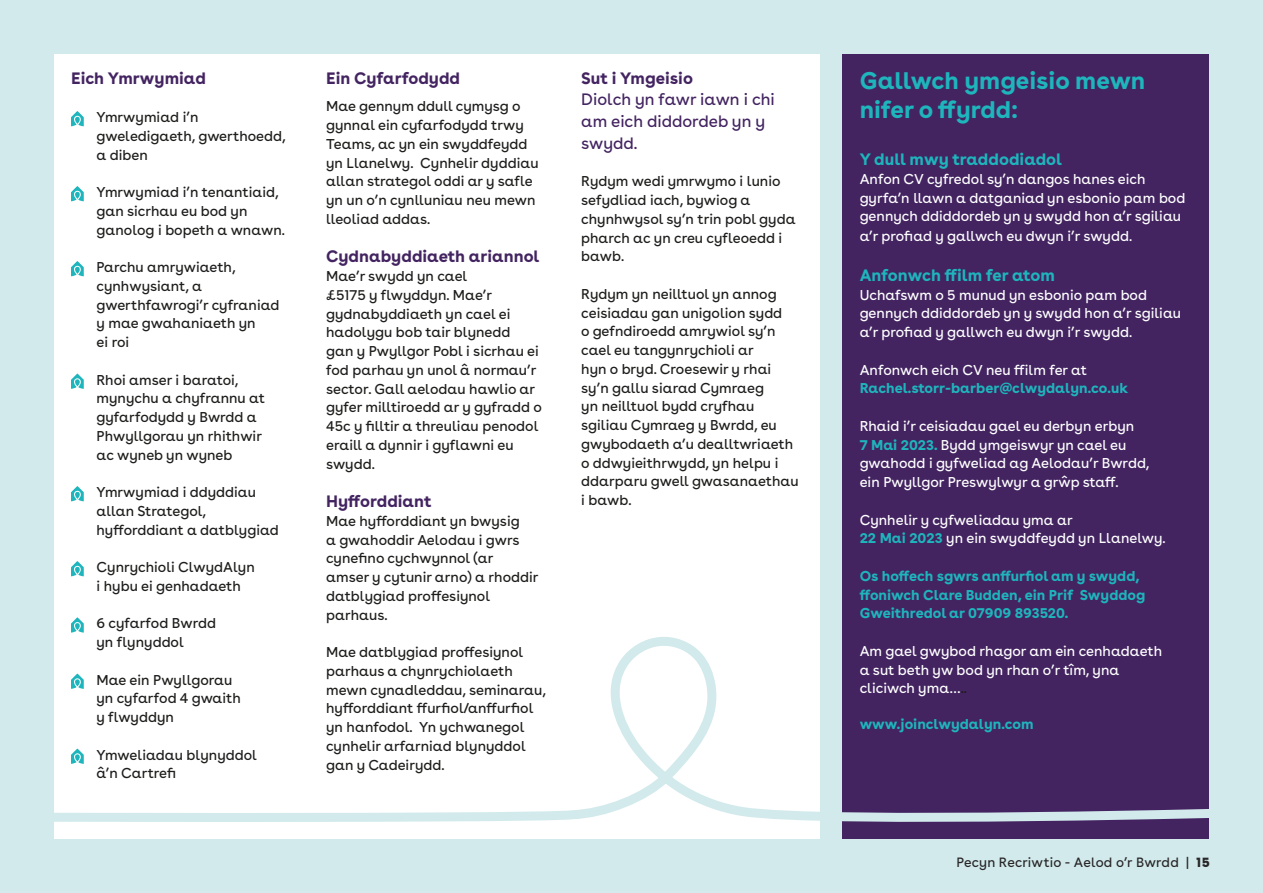
<style>
.page{position:relative;width:1263px;height:893px;background:#d2eaec}
.page>*{position:absolute;margin:0;border:0;box-sizing:border-box;transform-origin:0 0}
.Altair_heading{font:700 24px/28.8px "Buenos Aires";color:#1eb5bc}
.t1{font:700 16.5px "Buenos Aires";color:#432461}
.t2{font:16.5px/21.8px "Buenos Aires";color:#432461}
.t3{font:700 16.5px "Buenos Aires";color:#1eb5bc}
.t4{font:14.25px/18.8px "Buenos Aires";color:#1d1d1b}
.t5{font:14.25px/18.8px "Buenos Aires";color:#fff}
.t6{font:700 14.25px/18.8px "Buenos Aires";color:#1eb5bc}
.t7{font:13.5px "Buenos Aires";letter-spacing:.015em;color:#292728}
.s1{font-weight:400;color:#fff}
.s2{font-weight:700;color:#1eb5bc}
.s3{color:#1d1d1b}
.s4{font-weight:900}
</style>
<div class="page">
<div style="left:843px;top:54px;width:366px;height:785px;background:#432461"></div>
<div style="left:54px;top:54px;width:765px;height:785px;background:#fff"></div>
<svg style="left:71px;top:111px;width:13px;height:15px"></svg>
<svg style="left:71px;top:186px;width:13px;height:15px"></svg>
<svg style="left:71px;top:261px;width:13px;height:15px"></svg>
<svg style="left:71px;top:374px;width:13px;height:15px"></svg>
<svg style="left:71px;top:486px;width:13px;height:15px"></svg>
<svg style="left:71px;top:561px;width:13px;height:15px"></svg>
<svg style="left:71px;top:617px;width:13px;height:16px"></svg>
<svg style="left:54px;top:633px;width:1155px;height:201px"></svg>
<p class="t1" style="left:71px;top:64px;width:136px">Eich Ymrwymiad</p>
<p class="t4" style="left:97px;top:106px;width:191px">Ymrwymiad i’n gweledigaeth, gwerthoedd, a diben</p>
<p class="t4" style="left:97px;top:181px;width:190px">Ymrwymiad i’n tenantiaid, gan sicrhau eu bod yn ganolog i bopeth a wnawn.</p>
<p class="t4" style="left:97px;top:256px;width:185px">Parchu amrywiaeth, cynhwysiant, a gwerthfawrogi’r cyfraniad y mae gwahaniaeth yn<br>ei roi</p>
<p class="t4" style="left:97px;top:369px;width:170px">Rhoi amser i baratoi, mynychu a chyfrannu at gyfarfodydd y Bwrdd a<br>Phwyllgorau yn rhithwir ac wyneb yn wyneb</p>
<p class="t4" style="left:97px;top:481px;width:184px">Ymrwymiad i ddyddiau allan Strategol, hyfforddiant a datblygiad</p>
<p class="t4" style="left:97px;top:556px;width:160px">Cynrychioli ClwydAlyn i hybu ei genhadaeth</p>
<p class="t4" style="left:97px;top:613px;width:121px">6 cyfarfod Bwrdd yn flynyddol</p>
<p class="t4" style="left:97px;top:669px;width:146px">Mae ein Pwyllgorau yn cyfarfod 4 gwaith y flwyddyn</p>
<p class="t4" style="left:97px;top:744px;width:162px">Ymweliadau blynyddol â’n Cartrefi</p>
<p class="t1" style="left:326px;top:64px;width:136px">Ein Cyfarfodydd</p>
<p class="t4" style="left:326px;top:96px;width:214px">Mae gennym ddull cymysg o gynnal ein cyfarfodydd trwy<br>Teams, ac yn ein swyddfeydd yn Llanelwy. Cynhelir dyddiau allan strategol oddi ar y safle yn un o’n cynlluniau neu mewn lleoliad addas.</p>
<p class="t1" style="left:326px;top:242px;width:215px">Cydnabyddiaeth ariannol</p>
<p class="t4" style="left:326px;top:265px;width:217px">Mae’r swydd yn cael<br>£5175 y flwyddyn. Mae’r gydnabyddiaeth yn cael ei hadolygu bob tair blynedd<br>gan y Pwyllgor Pobl i sicrhau ei fod parhau yn unol â normau’r sector. Gall aelodau hawlio ar gyfer milltiroedd ar y gyfradd o<br>45c y filltir a threuliau penodol eraill a dynnir i gyflawni eu swydd.</p>
<p class="t1" style="left:326px;top:487px;width:107px">Hyfforddiant</p>
<p class="t4" style="left:326px;top:510px;width:214px">Mae hyfforddiant yn bwysig<br>a gwahoddir Aelodau i gwrs cynefino cychwynnol (ar amser y cytunir arno) a rhoddir datblygiad proffesiynol parhaus.</p>
<p class="t4" style="left:326px;top:641px;width:221px">Mae datblygiad proffesiynol parhaus a chynrychiolaeth mewn cynadleddau, seminarau, hyfforddiant ffurfiol/anffurfiol yn hanfodol. Yn ychwanegol cynhelir arfarniad blynyddol gan y Cadeirydd.</p>
<p class="t1" style="left:581px;top:64px;width:113px">Sut i Ymgeisio</p>
<p class="t2" style="left:581px;top:87px;width:195px">Diolch yn fawr iawn i chi am eich diddordeb yn y swydd.</p>
<p class="t4" style="left:581px;top:171px;width:216px">Rydym wedi ymrwymo i lunio sefydliad iach, bywiog a chynhwysol sy’n trin pobl gyda pharch ac yn creu cyfleoedd i bawb.</p>
<p class="t4" style="left:581px;top:283px;width:219px">Rydym yn neilltuol yn annog ceisiadau gan unigolion sydd<br>o gefndiroedd amrywiol sy’n cael eu tangynrychioli ar<br>hyn o bryd. Croesewir y rhai sy’n gallu siarad Cymraeg<br>yn neilltuol bydd cryfhau sgiliau Cymraeg y Bwrdd, eu gwybodaeth a’u dealltwriaeth o ddwyieithrwydd, yn helpu i ddarparu gwell gwasanaethau i bawb.</p>
<p class="Altair_heading" style="left:860px;top:64px;width:287px">Gallwch ymgeisio mewn nifer o ffyrdd:</p>
<p class="t3" style="left:860px;top:145px;width:204px">Y dull mwy traddodiadol</p>
<p class="t5" style="left:860px;top:168px;width:327px">Anfon CV cyfredol sy’n dangos hanes eich gyrfa’n llawn a datganiad yn esbonio pam bod gennych ddiddordeb yn y swydd hon a’r sgiliau a’r profiad y gallwch eu dwyn i’r swydd.</p>
<p class="t3" style="left:860px;top:261px;width:197px">Anfonwch ffilm fer atom</p>
<p class="t5" style="left:860px;top:284px;width:323px">Uchafswm o 5 munud yn esbonio pam bod gennych ddiddordeb yn y swydd hon a’r sgiliau a’r profiad y gallwch eu dwyn i’r swydd.</p>
<p class="t6" style="left:860px;top:359px;width:270px"><span class="s1">Anfonwch eich CV neu ffilm fer at<br></span>Rachel.storr-barber@clwydalyn.co.uk</p>
<p class="t5" style="left:860px;top:415px;width:291px">Rhaid i’r ceisiadau gael eu derbyn erbyn<br><span class="s2">7 Mai 2023.</span> Bydd ymgeiswyr yn cael eu gwahodd i gyfweliad ag Aelodau’r Bwrdd, ein Pwyllgor Preswylwyr a grŵp staff.</p>
<p class="t5" style="left:860px;top:509px;width:308px">Cynhelir y cyfweliadau yma ar<br><span class="s2">22 Mai 2023</span> yn ein swyddfeydd yn Llanelwy.</p>
<p class="t6" style="left:860px;top:565px;width:287px">Os hoffech sgwrs anffurfiol am y swydd, ffoniwch Clare Budden, ein Prif Swyddog<br>Gweithredol ar 07909 893520.</p>
<p class="t5" style="left:860px;top:640px;width:304px">Am gael gwybod rhagor am ein cenhadaeth a sut beth yw bod yn rhan o’r tîm, yna cliciwch yma…<span class="s3">..</span></p>
<p class="t6" style="left:860px;top:713px;width:176px">www.joinclwydalyn.com</p>
<p class="t7" style="left:956px;top:852px;width:255px">Pecyn Recriwtio - Aelod o’r Bwrdd | <span class="s4">15</span></p>
</div>
